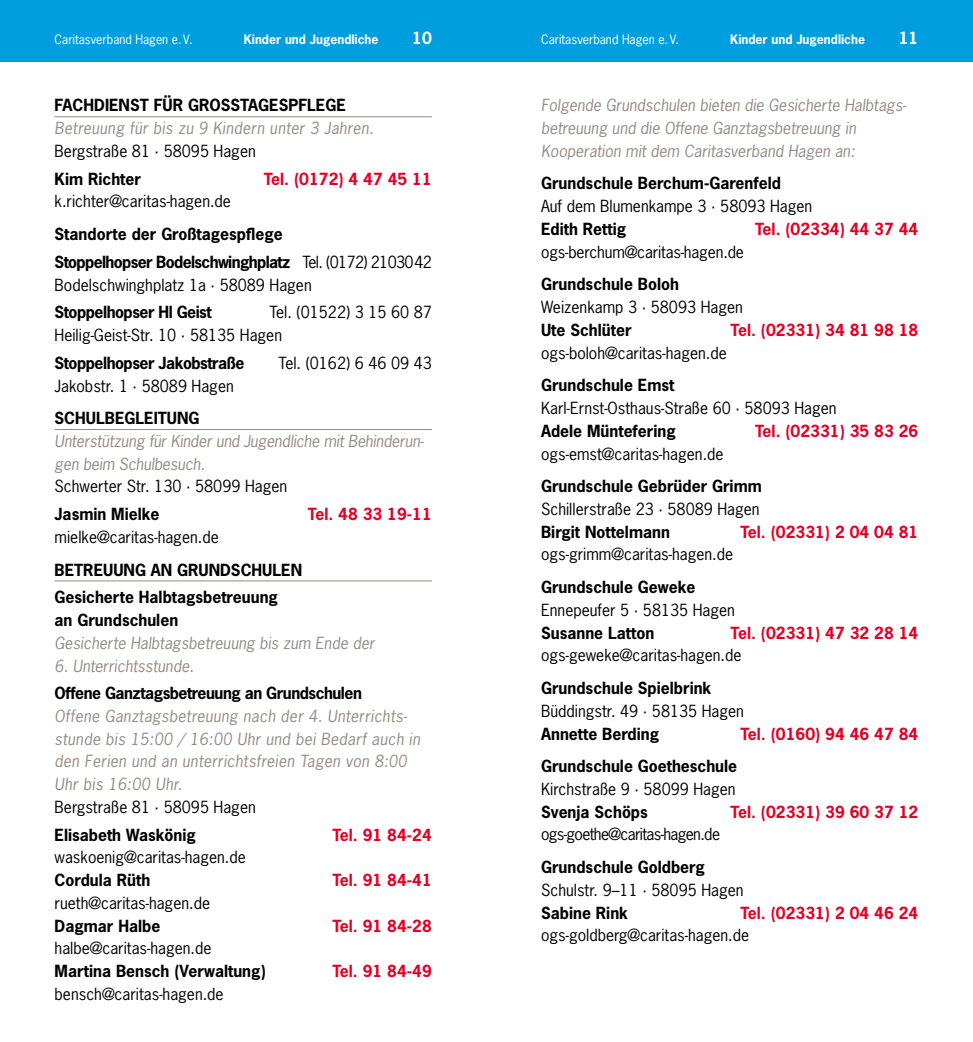
<style>
.page{position:relative;width:973px;height:1042px;background:#fff}
.page>*{position:absolute;margin:0;border:0;box-sizing:border-box;transform-origin:0 0}
.t1{font:15.75px/22.8px "News Gothic Std";color:#000}
.t2{font:700 15.75px/27.7px "News Gothic Std";color:#000}
.t3{font:italic 15.75px/22.8px "News Gothic Std";color:#948b86}
.t4{font:700 15.75px "News Gothic Std";color:#e40024}
.t5{font:italic 15.75px/22.8px "News Gothic Std";letter-spacing:.02em;color:#948b86}
.t6{font:700 15.75px "News Gothic Std";letter-spacing:-.03em;color:#000}
.t7{font:700 15.75px/27.7px "News Gothic Std";letter-spacing:-.04em;color:#000}
.t8{font:15.75px "News Gothic Std";letter-spacing:-.04em;color:#000}
.t9{font:700 15.75px "News Gothic Std";color:#fff}
.t10{font:12.25px "News Gothic Std";color:#fff}
.t11{font:700 12.25px "News Gothic Std";color:#fff}
.s1{font-weight:400}
</style>
<div class="page">
<hr style="left:55px;top:116px;width:377px;height:1px;background:#948b86">
<hr style="left:55px;top:429px;width:377px;height:1px;background:#948b86">
<hr style="left:55px;top:580px;width:377px;height:1px;background:#948b86">
<div style="left:0;top:0;width:972px;height:61px;background:#009edf"></div>
<p class="t10" style="left:55px;top:32px;width:139px">Caritasverband Hagen e.V.</p>
<p class="t11" style="left:244px;top:31px;width:136px">Kinder und Jugendliche</p>
<p class="t9" style="left:412px;top:28px;width:21px">10</p>
<p class="t10" style="left:541px;top:32px;width:139px">Caritasverband Hagen e.V.</p>
<p class="t11" style="left:730px;top:31px;width:136px">Kinder und Jugendliche</p>
<p class="t9" style="left:898px;top:28px;width:21px">11</p>
<p class="t2" style="left:55px;top:91px;width:293px">FACHDIENST FÜR GROSSTAGESPFLEGE</p>
<p class="t5" style="left:55px;top:117px;width:320px">Betreuung für bis zu 9 Kindern unter 3 Jahren.</p>
<p class="t1" style="left:55px;top:140px;width:203px">Bergstraße 81 · 58095 Hagen</p>
<p class="t2" style="left:55px;top:165px;width:88px">Kim Richter</p>
<p class="t4" style="left:264px;top:168px;width:170px">Tel. (0172) 4 47 45 11</p>
<p class="t1" style="left:55px;top:190px;width:178px">k.richter@caritas-hagen.de</p>
<p class="t7" style="left:55px;top:220px;width:379px">Standorte der Großtagespflege<br>Stoppelhopser Bodelschwinghplatz <span class="s1">Tel. (0172) 2103042</span></p>
<p class="t1" style="left:55px;top:273px;width:258px">Bodelschwinghplatz 1a · 58089 Hagen</p>
<p class="t6" style="left:55px;top:302px;width:159px">Stoppelhopser Hl Geist</p>
<p class="t1" style="left:55px;top:301px;width:379px;text-indent:215px">Tel. (01522) 3 15 60 87<br>Heilig-Geist-Str. 10 · 58135 Hagen</p>
<p class="t6" style="left:55px;top:352px;width:191px">Stoppelhopser Jakobstraße</p>
<p class="t1" style="left:278px;top:351px;width:155px">Tel. (0162) 6 46 09 43</p>
<p class="t1" style="left:55px;top:374px;width:181px">Jakobstr. 1 · 58089 Hagen</p>
<p class="t2" style="left:55px;top:404px;width:146px">SCHULBEGLEITUNG</p>
<p class="t3" style="left:55px;top:430px;width:371px">Unterstützung für Kinder und Jugendliche mit Behinderun&shy;gen beim Schulbesuch.</p>
<p class="t1" style="left:55px;top:475px;width:234px">Schwerter Str. 130 · 58099 Hagen</p>
<p class="t2" style="left:55px;top:500px;width:106px">Jasmin Mielke</p>
<p class="t4" style="left:308px;top:504px;width:125px">Tel. 48 33 19-11</p>
<p class="t1" style="left:55px;top:525px;width:166px">mielke@caritas-hagen.de</p>
<p class="t2" style="left:55px;top:555px;width:249px">BETREUUNG AN GRUNDSCHULEN<br>Gesicherte Halbtagsbetreuung</p>
<p class="t2" style="left:55px;top:606px;width:125px">an Grundschulen</p>
<p class="t3" style="left:55px;top:632px;width:321px">Gesicherte Halbtagsbetreuung bis zum Ende der</p>
<p class="t3" style="left:55px;top:654px;width:141px">6. Unterrichtsstunde.</p>
<p class="t6" style="left:55px;top:683px;width:309px">Offene Ganztagsbetreuung an Grundschulen</p>
<p class="t5" style="left:55px;top:705px;width:367px">Offene Ganztagsbetreuung nach der 4. Unterrichts&shy;stunde bis 15:00 / 16:00 Uhr und bei Bedarf auch in den Ferien und an unterrichtsfreien Tagen von 8:00<br>Uhr bis 16:00 Uhr.</p>
<p class="t1" style="left:55px;top:795px;width:203px">Bergstraße 81 · 58095 Hagen</p>
<p class="t2" style="left:55px;top:820px;width:143px">Elisabeth Waskönig</p>
<p class="t4" style="left:332px;top:824px;width:101px">Tel. 91 84-24</p>
<p class="t1" style="left:55px;top:846px;width:193px">waskoenig@caritas-hagen.de</p>
<p class="t2" style="left:55px;top:866px;width:97px">Cordula Rüth</p>
<p class="t4" style="left:332px;top:870px;width:101px">Tel. 91 84-41</p>
<p class="t1" style="left:55px;top:891px;width:157px">rueth@caritas-hagen.de</p>
<p class="t2" style="left:55px;top:911px;width:107px">Dagmar Halbe</p>
<p class="t4" style="left:332px;top:915px;width:101px">Tel. 91 84-28</p>
<p class="t1" style="left:55px;top:937px;width:158px">halbe@caritas-hagen.de</p>
<p class="t2" style="left:55px;top:957px;width:213px">Martina Bensch (Verwaltung)</p>
<p class="t4" style="left:332px;top:961px;width:101px">Tel. 91 84-49</p>
<p class="t1" style="left:55px;top:982px;width:170px">bensch@caritas-hagen.de</p>
<p class="t3" style="left:541px;top:94px;width:367px">Folgende Grundschulen bieten die Gesicherte Halbtags&shy;betreuung und die Offene Ganztagsbetreuung in<br>Kooperation mit dem Caritasverband Hagen an:</p>
<p class="t2" style="left:541px;top:169px;width:241px">Grundschule Berchum-Garenfeld</p>
<p class="t1" style="left:541px;top:195px;width:273px">Auf dem Blumenkampe 3 · 58093 Hagen</p>
<p class="t2" style="left:541px;top:215px;width:87px">Edith Rettig</p>
<p class="t4" style="left:755px;top:218px;width:165px">Tel. (02334) 44 37 44</p>
<p class="t1" style="left:541px;top:240px;width:204px">ogs-berchum@caritas-hagen.de</p>
<p class="t2" style="left:541px;top:270px;width:139px">Grundschule Boloh</p>
<p class="t1" style="left:541px;top:296px;width:203px">Weizenkamp 3 · 58093 Hagen</p>
<p class="t2" style="left:541px;top:316px;width:92px">Ute Schlüter</p>
<p class="t4" style="left:730px;top:319px;width:189px">Tel. (02331) 34 81 98 18</p>
<p class="t1" style="left:541px;top:341px;width:187px">ogs-boloh@caritas-hagen.de</p>
<p class="t2" style="left:541px;top:371px;width:135px">Grundschule Emst</p>
<p class="t1" style="left:541px;top:396px;width:297px">Karl-Ernst-Osthaus-Straße 60 · 58093 Hagen</p>
<p class="t2" style="left:541px;top:417px;width:136px">Adele Müntefering</p>
<p class="t4" style="left:755px;top:420px;width:165px">Tel. (02331) 35 83 26</p>
<p class="t1" style="left:541px;top:442px;width:184px">ogs-emst@caritas-hagen.de</p>
<p class="t2" style="left:541px;top:472px;width:222px">Grundschule Gebrüder Grimm</p>
<p class="t1" style="left:541px;top:497px;width:220px">Schillerstraße 23 · 58089 Hagen</p>
<p class="t2" style="left:541px;top:518px;width:130px">Birgit Nottelmann</p>
<p class="t4" style="left:740px;top:521px;width:179px">Tel. (02331) 2 04 04 81</p>
<p class="t1" style="left:541px;top:543px;width:193px">ogs-grimm@caritas-hagen.de</p>
<p class="t2" style="left:541px;top:573px;width:156px">Grundschule Geweke</p>
<p class="t1" style="left:541px;top:598px;width:195px">Ennepeufer 5 · 58135 Hagen</p>
<p class="t2" style="left:541px;top:618px;width:115px">Susanne Latton</p>
<p class="t4" style="left:730px;top:622px;width:189px">Tel. (02331) 47 32 28 14</p>
<p class="t1" style="left:541px;top:644px;width:202px">ogs-geweke@caritas-hagen.de</p>
<p class="t2" style="left:541px;top:674px;width:172px">Grundschule Spielbrink</p>
<p class="t1" style="left:541px;top:699px;width:204px">Büddingstr. 49 · 58135 Hagen</p>
<p class="t2" style="left:541px;top:719px;width:120px">Annette Berding</p>
<p class="t4" style="left:740px;top:723px;width:179px">Tel. (0160) 94 46 47 84</p>
<p class="t2" style="left:541px;top:752px;width:197px">Grundschule Goetheschule</p>
<p class="t1" style="left:541px;top:777px;width:196px">Kirchstraße 9 · 58099 Hagen</p>
<p class="t2" style="left:541px;top:797px;width:108px">Svenja Schöps</p>
<p class="t4" style="left:730px;top:801px;width:189px">Tel. (02331) 39 60 37 12</p>
<p class="t8" style="left:541px;top:824px;width:180px">ogs-goethe@caritas-hagen.de</p>
<p class="t2" style="left:541px;top:853px;width:165px">Grundschule Goldberg</p>
<p class="t1" style="left:541px;top:878px;width:204px">Schulstr. 9–11 · 58095 Hagen</p>
<p class="t2" style="left:541px;top:898px;width:88px">Sabine Rink</p>
<p class="t4" style="left:740px;top:902px;width:179px">Tel. (02331) 2 04 46 24</p>
<p class="t1" style="left:541px;top:924px;width:209px">ogs-goldberg@caritas-hagen.de</p>
</div>
